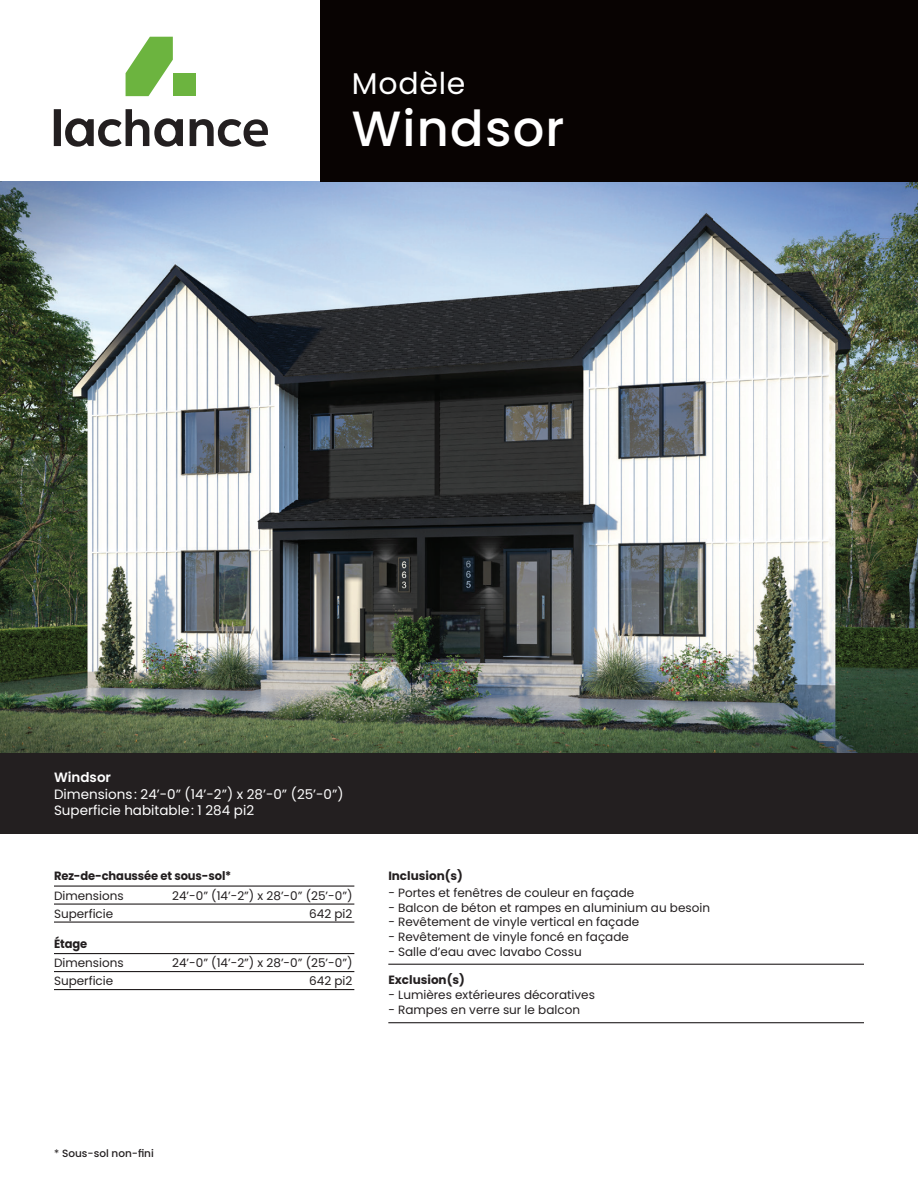
<style>
.page{position:relative;width:918px;height:1188px;background:#fff}
.page>*{position:absolute;margin:0;border:0;box-sizing:border-box;transform-origin:0 0}
.t1{font:500 49.5px "Poppins";letter-spacing:.025em;color:#fff}
.t2{font:30px "Poppins";letter-spacing:.025em;color:#fff}
.t3{font:13.5px/16.5px "Poppins";color:#fff}
.t4{font:600 13.5px "Poppins";color:#fff}
.t5{font:12px "Poppins";color:#231f20}
.t6{font:700 12px "Poppins";letter-spacing:-.01em;color:#231f20;scale:.96 1}
.t7{font:700 12px "Poppins";letter-spacing:-.01em;color:#231f20}
.t8{font:500 10.5px "Poppins";color:#231f20}
.s1{font-weight:400}
</style>
<div class="page">
<svg style="left:126px;top:37px;width:47px;height:59px"></svg>
<div style="left:173px;top:73px;width:23px;height:23px;background:#6cb43f"></div>
<svg style="left:65px;top:109px;width:118px;height:38px"></svg>
<div style="left:54px;top:109px;width:7px;height:37px;background:#231f20"></div>
<svg style="left:190px;top:119px;width:78px;height:28px"></svg>
<img style="left:0;top:182px;width:918px;height:571px">
<div style="left:321px;top:0;width:597px;height:182px;background:#080302"></div>
<div style="left:0;top:753px;width:918px;height:81px;background:#231f20"></div>
<hr style="left:388px;top:964px;width:476px;height:1px;background:#231f20">
<hr style="left:388px;top:1022px;width:476px;height:1px;background:#231f20">
<hr style="left:54px;top:886px;width:300px;height:1px;background:#231f20">
<hr style="left:54px;top:904px;width:300px;height:1px;background:#231f20">
<hr style="left:54px;top:922px;width:300px;height:1px;background:#231f20">
<hr style="left:54px;top:953px;width:300px;height:1px;background:#231f20">
<hr style="left:54px;top:971px;width:300px;height:1px;background:#231f20">
<hr style="left:54px;top:989px;width:300px;height:1px;background:#231f20">
<h2 class="t2" style="left:352px;top:66px;width:115px">Modèle</h2>
<h1 class="t1" style="left:352px;top:100px;width:214px">Windsor</h1>
<p class="t4" style="left:54px;top:770px;width:59px">Windsor</p>
<p class="t3" style="left:54px;top:786px;width:291px">Dimensions: 24’-0” (14’-2”) x 28’-0” (25’-0”)<br>Superficie habitable: 1 284 pi2</p>
<p class="t6" style="left:54px;top:869px;width:186px">Rez-de-chaussée et sous-sol*</p>
<p class="t5" style="left:54px;top:888px;width:71px">Dimensions</p>
<p class="t5" style="left:172px;top:888px;width:182px">24’-0” (14’-2”) x 28’-0” (25’-0”)</p>
<p class="t5" style="left:54px;top:906px;width:61px">Superficie</p>
<p class="t5" style="left:309px;top:906px;width:45px">642 pi2</p>
<p class="t6" style="left:54px;top:936px;width:36px">Étage</p>
<p class="t5" style="left:54px;top:956px;width:71px">Dimensions</p>
<p class="t5" style="left:172px;top:956px;width:182px">24’-0” (14’-2”) x 28’-0” (25’-0”)</p>
<p class="t5" style="left:54px;top:974px;width:61px">Superficie</p>
<p class="t5" style="left:309px;top:974px;width:45px">642 pi2</p>
<p class="t7" style="left:388px;top:869px;width:76px">Inclusion(s)</p>
<p class="t5" style="left:388px;top:886px;width:247px">- Portes et fenêtres de couleur en façade</p>
<p class="t5" style="left:388px;top:901px;width:323px">- Balcon de béton et rampes en aluminium au besoin</p>
<p class="t5" style="left:388px;top:915px;width:252px">- Revêtement de vinyle vertical en façade</p>
<p class="t5" style="left:388px;top:930px;width:242px">- Revêtement de vinyle foncé en façade</p>
<p class="t5" style="left:388px;top:944px;width:195px">- Salle d’eau avec lavabo Cossu</p>
<p class="t7" style="left:388px;top:973px;width:78px">Exclusion(s)</p>
<p class="t5" style="left:388px;top:988px;width:208px">- Lumières extérieures décoratives</p>
<p class="t5" style="left:388px;top:1003px;width:193px">- Rampes en verre sur le balcon</p>
<p class="t8" style="left:54px;top:1147px;width:101px"><span class="s1">*</span> Sous-sol non-fini</p>
</div>
